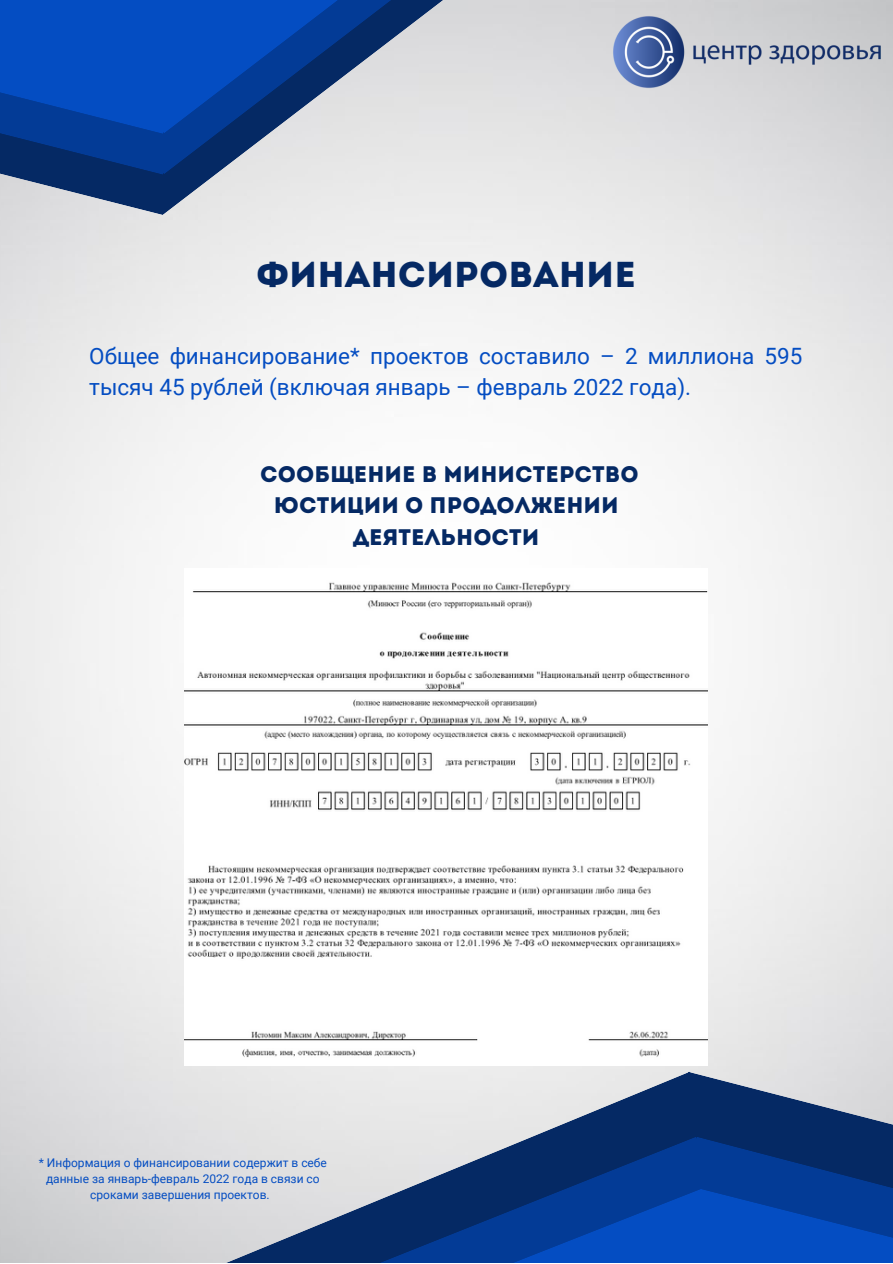
<style>
.page{position:relative;width:893px;height:1264px;background:#fff}
.page>*{position:absolute;margin:0;border:0;box-sizing:border-box;transform-origin:0 0}
.t1{font:36px "Intro";color:#052964}
.t2{font:22.5px/31.5px "Roboto";color:#044dc2}
.t3{font:22.5px/31.5px "Intro";color:#052964;text-align:center}
.t4{font:12px/16px "Roboto";color:#044dc2;text-align:center}
</style>
<div class="page">
<img style="left:0;top:0;width:892px;height:1262px">
<div style="left:249px;top:174px;width:200px;height:41px;background:#e9e9e9"></div>
<svg style="left:0;top:175px;width:249px;height:40px;background:#8493ac"></svg>
<div style="left:249px;top:133px;width:201px;height:41px;background:#e6e6e6"></div>
<svg style="left:0;top:133px;width:249px;height:42px;background:#0d387f"></svg>
<svg style="left:0;top:0;width:450px;height:133px;background:#3164b5"></svg>
<svg style="left:4px;top:1071px;width:888px;height:191px;background:#d6d8dc"></svg>
<img style="left:596px;top:0;width:296px;height:105px">
<svg style="left:22px;top:1089px;width:870px;height:173px;background:#a9b2c1"></svg>
<svg style="left:71px;top:1136px;width:483px;height:126px;background:#bec3cd"></svg>
<svg style="left:554px;top:1136px;width:338px;height:126px;background:#04327e"></svg>
<svg style="left:138px;top:1188px;width:739px;height:74px;background:#3762a8"></svg>
<img style="left:185px;top:568px;width:522px;height:497px">
<h1 class="t1" style="left:256px;top:260px;width:381px">Финансирование</h1>
<h2 class="t2" style="left:89px;top:340px;width:714px">Общее финансирование* проектов составило – 2 миллиона 595 тысяч 45 рублей (включая январь – февраль 2022 года).</h2>
<h2 class="t3" style="left:260px;top:460px;width:380px">Сообщение в министерство юстиции о продолжении деятельности</h2>
<p class="t4" style="left:39px;top:1154px;width:289px">* Информация о финансировании содержит в себе данные за январь-февраль 2022 года в связи со сроками завершения проектов.</p>
</div>
